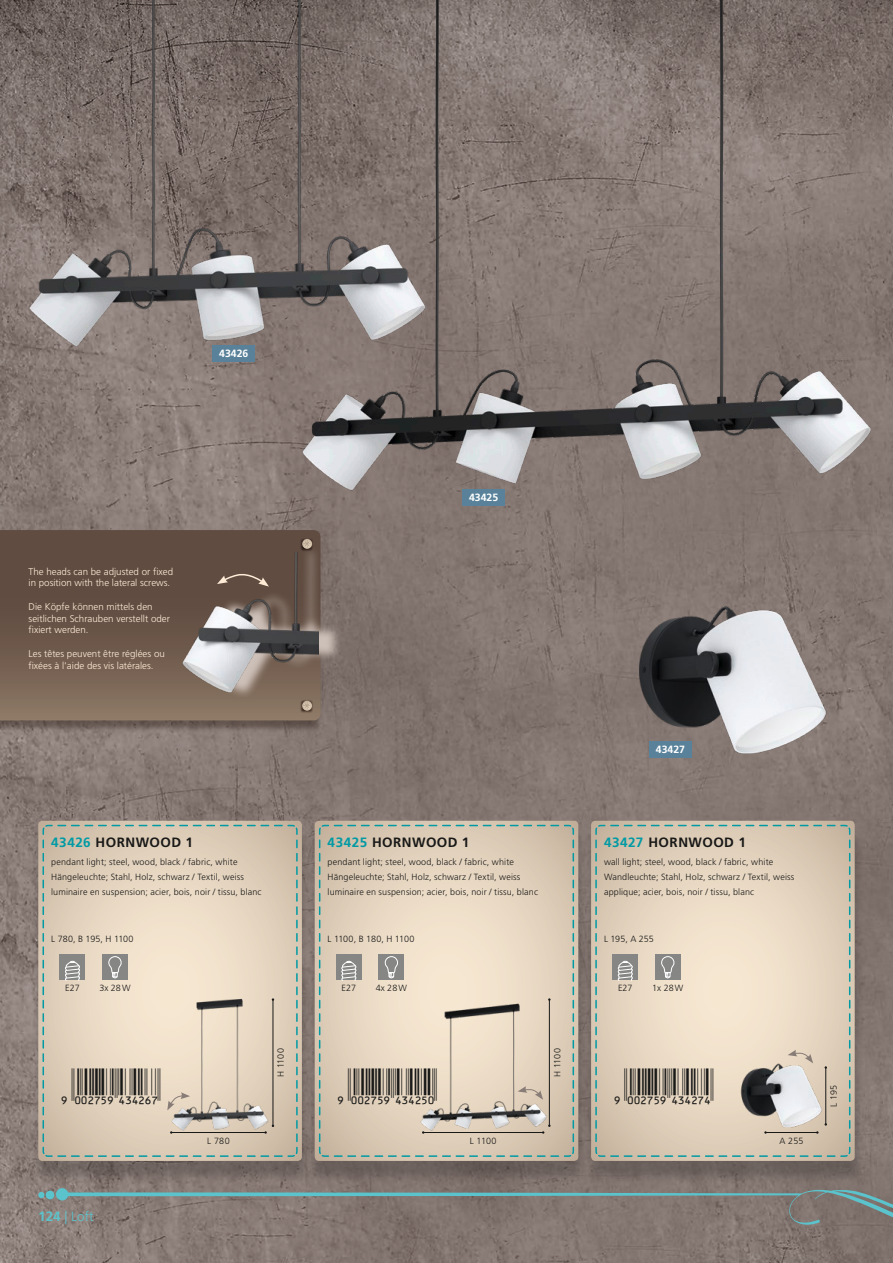
<style>
.page{position:relative;width:893px;height:1263px;background:#fff}
.page>*{position:absolute;margin:0;border:0;box-sizing:border-box;transform-origin:0 0}
.t1{font:36px "Ean Bwr P36 Tt";color:#191918}
.t2{font:700 13.5px "Frutiger";letter-spacing:.035em;color:#191918}
.t3{font:300 13.5px "Frutiger";color:#5bc3cb}
.t4{font:700 10.5px "Frutiger";color:#fff}
.t5{font:300 9.75px/11.7px "Frutiger";color:#ffebd6}
.t6{font:300 9px/15px "Frutiger";letter-spacing:.015em;color:#191918}
.t7{font:300 9px "Frutiger";letter-spacing:-.02em;color:#191918}
.s1{color:#009aa4}
.s2{font-weight:700}
</style>
<div class="page">
<img style="left:0;top:0;width:893px;height:1263px">
<img style="left:267px;top:0;width:618px;height:511px">
<img style="left:0;top:0;width:507px;height:357px">
<img style="left:628px;top:572px;width:207px;height:208px">
<div style="left:46px;top:1190px;width:8px;height:9px;background:#5bc3cb;border-radius:50%"></div>
<div style="left:38px;top:1192px;width:7px;height:6px;background:#5bc3cb;border-radius:50%"></div>
<svg style="left:56px;top:1188px;width:837px;height:40px;background:#807d79"></svg>
<div style="left:307px;top:827px;width:281px;height:357px;background:#191918;opacity:.25"></div>
<svg style="left:315px;top:821px;width:263px;height:340px;background:#d0bea9"></svg>
<svg style="left:318px;top:824px;width:257px;height:333px;background:#ded0bb"></svg>
<div style="left:336px;top:954px;width:26px;height:26px;background:#868685"></div>
<svg style="left:341px;top:961px;width:15px;height:19px"></svg>
<div style="left:379px;top:954px;width:25px;height:26px;background:#868685"></div>
<svg style="left:385px;top:956px;width:13px;height:22px"></svg>
<div style="left:31px;top:827px;width:280px;height:357px;background:#191918;opacity:.25"></div>
<svg style="left:38px;top:821px;width:264px;height:340px;background:#cebca8"></svg>
<svg style="left:42px;top:824px;width:256px;height:333px;background:#dbd0bc"></svg>
<div style="left:60px;top:954px;width:25px;height:26px;background:#868685"></div>
<svg style="left:65px;top:961px;width:15px;height:19px"></svg>
<div style="left:102px;top:954px;width:26px;height:26px;background:#868685"></div>
<svg style="left:108px;top:956px;width:14px;height:22px"></svg>
<div style="left:584px;top:827px;width:280px;height:357px;background:#191918;opacity:.25"></div>
<svg style="left:591px;top:821px;width:264px;height:340px;background:#cdbca7"></svg>
<svg style="left:595px;top:824px;width:256px;height:333px;background:#e0d2bd"></svg>
<div style="left:612px;top:954px;width:26px;height:26px;background:#868685"></div>
<svg style="left:618px;top:961px;width:15px;height:19px"></svg>
<div style="left:655px;top:954px;width:25px;height:26px;background:#868685"></div>
<svg style="left:661px;top:956px;width:13px;height:22px"></svg>
<img style="left:413px;top:998px;width:136px;height:136px">
<hr style="left:549px;top:999px;width:1px;height:127px;background:#191918">
<svg style="left:542px;top:1124px;width:9px;height:10px"></svg>
<hr style="left:171px;top:1132px;width:95px;height:1px;background:#191918">
<img style="left:152px;top:996px;width:136px;height:136px">
<hr style="left:273px;top:999px;width:1px;height:127px;background:#191918">
<svg style="left:264px;top:1125px;width:10px;height:9px"></svg>
<hr style="left:765px;top:1132px;width:52px;height:1px;background:#191918">
<img style="left:737px;top:1050px;width:88px;height:79px">
<hr style="left:825px;top:1067px;width:1px;height:57px;background:#191918">
<div style="left:462px;top:489px;width:43px;height:16px;background:#59829a"></div>
<div style="left:213px;top:345px;width:42px;height:16px;background:#59829a"></div>
<div style="left:649px;top:741px;width:43px;height:17px;background:#59829a"></div>
<img style="left:0;top:508px;width:259px;height:239px">
<svg style="left:0;top:530px;width:259px;height:190px;background:#6d594b"></svg>
<img style="left:259px;top:508px;width:80px;height:36px">
<svg style="left:302px;top:539px;width:10px;height:5px"></svg>
<img style="left:259px;top:699px;width:80px;height:48px">
<svg style="left:302px;top:707px;width:10px;height:4px"></svg>
<svg style="left:190px;top:544px;width:152px;height:155px;background:#7b6c65"></svg>
<img style="left:157px;top:552px;width:162px;height:155px">
<svg style="left:217px;top:572px;width:52px;height:15px"></svg>
<svg style="left:518px;top:1086px;width:25px;height:14px"></svg>
<svg style="left:167px;top:1092px;width:23px;height:18px"></svg>
<svg style="left:788px;top:1050px;width:25px;height:13px"></svg>
<p class="t4" style="left:219px;top:347px;width:31px">43426</p>
<p class="t5" style="left:29px;top:566px;width:146px">The heads can be adjusted or fixed in position with the lateral screws.</p>
<p class="t5" style="left:29px;top:601px;width:143px">Die Köpfe können mittels den seitlichen Schrauben verstellt oder fixiert werden.</p>
<p class="t5" style="left:29px;top:648px;width:138px">Les têtes peuvent être réglées ou fixées à l'aide des vis latérales.</p>
<h2 class="t2" style="left:51px;top:834px;width:143px"><span class="s1">43426</span> HORNWOOD 1</h2>
<p class="t6" style="left:51px;top:854px;width:212px">pendant light; steel, wood, black / fabric, white<br>Hängeleuchte; Stahl, Holz, schwarz / Textil, weiss luminaire en suspension; acier, bois, noir / tissu, blanc</p>
<p class="t6" style="left:51px;top:932px;width:84px">L 780, B 195, H 1100</p>
<p class="t6" style="left:65px;top:980px;width:16px">E27</p>
<p class="t6" style="left:99px;top:980px;width:33px">3x 28W</p>
<h1 class="t1" style="left:51px;top:1068px;width:111px">,!0AC7F9-EDECGH!</h1>
<p class="t6" style="left:207px;top:1133px;width:24px">L 780</p>
<p class="t6" style="left:273px;top:1077px;width:30px;rotate:-90deg">H 1100</p>
<h2 class="t3" style="left:38px;top:1209px;width:57px"><span class="s2">124</span> | Loft</h2>
<p class="t4" style="left:469px;top:491px;width:31px">43425</p>
<p class="t4" style="left:656px;top:744px;width:31px">43427</p>
<h2 class="t2" style="left:328px;top:834px;width:143px"><span class="s1">43425</span> HORNWOOD 1</h2>
<h2 class="t2" style="left:604px;top:834px;width:143px"><span class="s1">43427</span> HORNWOOD 1</h2>
<p class="t6" style="left:328px;top:854px;width:212px">pendant light; steel, wood, black / fabric, white<br>Hängeleuchte; Stahl, Holz, schwarz / Textil, weiss luminaire en suspension; acier, bois, noir / tissu, blanc</p>
<p class="t7" style="left:328px;top:934px;width:88px">L 1100, B 180, H 1100</p>
<p class="t6" style="left:604px;top:854px;width:192px">wall light; steel, wood, black / fabric, white<br>Wandleuchte; Stahl, Holz, schwarz / Textil, weiss applique; acier, bois, noir / tissu, blanc</p>
<p class="t6" style="left:604px;top:932px;width:51px">L 195, A 255</p>
<p class="t6" style="left:342px;top:980px;width:16px">E27</p>
<p class="t6" style="left:376px;top:980px;width:33px">4x 28W</p>
<p class="t6" style="left:618px;top:980px;width:16px">E27</p>
<p class="t6" style="left:652px;top:980px;width:33px">1x 28W</p>
<h1 class="t1" style="left:328px;top:1068px;width:111px">,!0AC7F9-EDECFA!</h1>
<p class="t6" style="left:550px;top:1077px;width:30px;rotate:-90deg">H 1100</p>
<h1 class="t1" style="left:604px;top:1068px;width:111px">,!0AC7F9-EDECHE!</h1>
<p class="t6" style="left:826px;top:1107px;width:23px;rotate:-90deg">L 195</p>
<p class="t6" style="left:470px;top:1133px;width:28px">L 1100</p>
<p class="t6" style="left:779px;top:1133px;width:26px">A 255</p>
</div>
